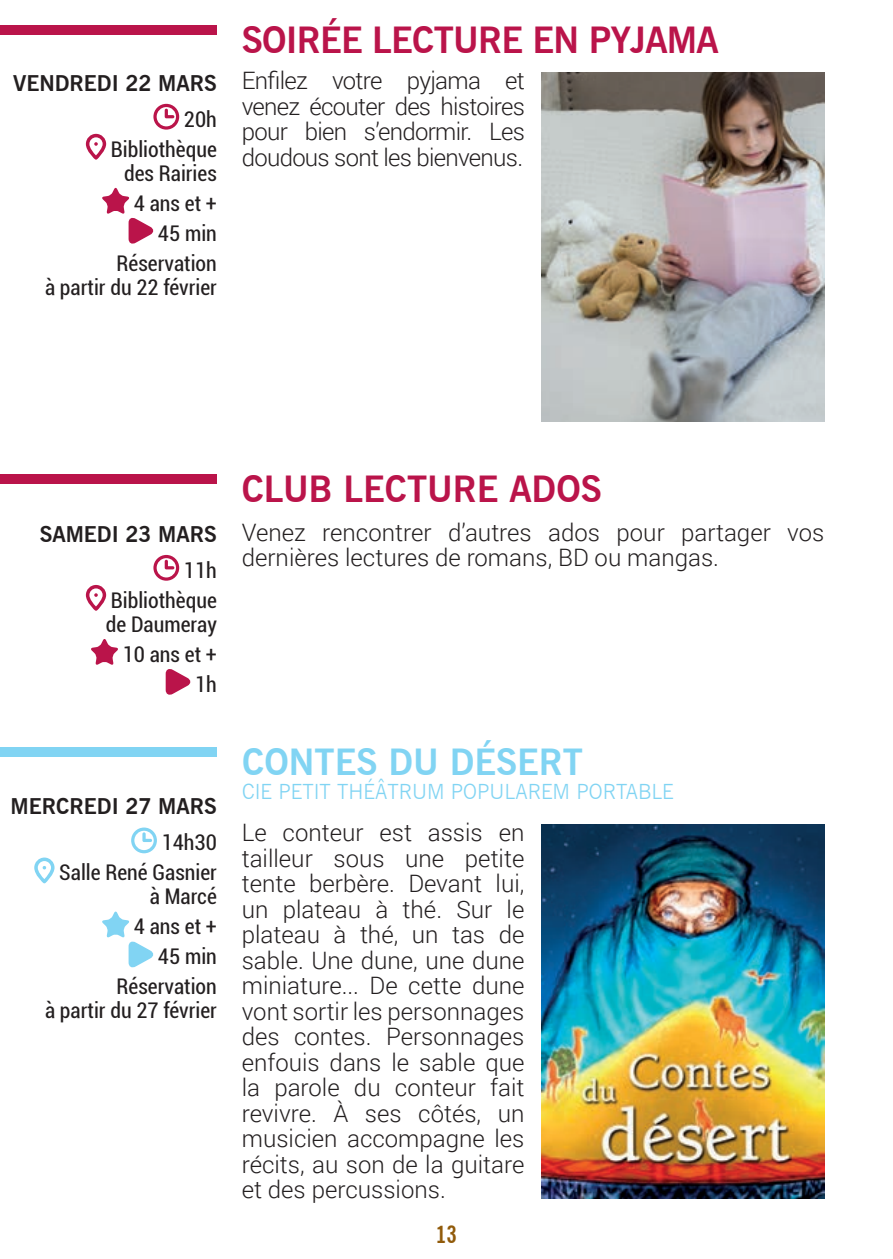
<style>
.page{position:relative;width:893px;height:1259px;background:#fff}
.page>*{position:absolute;margin:0;border:0;box-sizing:border-box;transform-origin:0 0}
.t1{font:700 36px "News Gothic BT";letter-spacing:-.02em;color:#ba144a}
.t2{font:700 36px "News Gothic BT";color:#ba144a}
.t3{font:700 36px "News Gothic BT";color:#81d4f3}
.t4{font:300 24px/25.5px "Roboto";color:#231f20;text-align:justify}
.t5{font:700 condensed 24px "News Gothic BT";color:#915b0b}
.t6{font:condensed 21.6px/30px "Roboto";color:#231f20;text-align:right}
.t7{font:700 21.6px "News Gothic BT";color:#231f20}
.t8{font:300 21px "News Gothic BT";color:#81d4f3}
</style>
<div class="page">
<div style="left:0;top:475px;width:217px;height:9px;background:#ba144a"></div>
<svg style="left:153px;top:555px;width:26px;height:26px"></svg>
<svg style="left:86px;top:585px;width:20px;height:26px"></svg>
<svg style="left:91px;top:639px;width:27px;height:26px"></svg>
<svg style="left:166px;top:669px;width:25px;height:26px"></svg>
<div style="left:0;top:747px;width:217px;height:9px;background:#81d4f3"></div>
<svg style="left:131px;top:827px;width:26px;height:26px"></svg>
<svg style="left:34px;top:857px;width:21px;height:26px"></svg>
<svg style="left:102px;top:911px;width:52px;height:57px"></svg>
<div style="left:0;top:26px;width:217px;height:9px;background:#ba144a"></div>
<svg style="left:153px;top:104px;width:26px;height:26px"></svg>
<svg style="left:86px;top:134px;width:20px;height:26px"></svg>
<svg style="left:102px;top:187px;width:52px;height:57px"></svg>
<img style="left:541px;top:824px;width:283px;height:374px">
<img style="left:542px;top:72px;width:283px;height:350px">
<p class="t7" style="left:13px;top:70px;width:205px">VENDREDI 22 MARS</p>
<p class="t6" style="left:111px;top:103px;width:107px">20h<br>Bibliothèque</p>
<p class="t6" style="left:117px;top:157px;width:102px">des Rairies<br>4 ans et +<br>45 min<br>Réservation</p>
<p class="t6" style="left:45px;top:271px;width:173px">à partir du 22 février</p>
<h1 class="t1" style="left:242px;top:18px;width:478px">SOIRÉE LECTURE EN PYJAMA</h1>
<p class="t4" style="left:242px;top:67px;width:285px">Enfilez votre pyjama et venez écouter des histoires pour bien s’endormir. Les doudous sont les bienvenus.</p>
<p class="t7" style="left:40px;top:521px;width:179px">SAMEDI 23 MARS</p>
<p class="t6" style="left:111px;top:554px;width:107px">11h<br>Bibliothèque</p>
<p class="t6" style="left:106px;top:608px;width:112px">de Daumeray<br>10 ans et +<br>1h</p>
<p class="t7" style="left:11px;top:793px;width:208px">MERCREDI 27 MARS</p>
<p class="t6" style="left:59px;top:827px;width:159px">14h30<br>Salle René Gasnier</p>
<p class="t6" style="left:117px;top:881px;width:102px">à Marcé<br>4 ans et +<br>45 min<br>Réservation</p>
<p class="t6" style="left:45px;top:995px;width:173px">à partir du 27 février</p>
<h1 class="t2" style="left:242px;top:467px;width:362px">CLUB LECTURE ADOS</h1>
<p class="t4" style="left:242px;top:519px;width:584px">Venez rencontrer d’autres ados pour partager vos dernières lectures de romans, BD ou mangas.</p>
<h1 class="t3" style="left:242px;top:740px;width:342px">CONTES DU DÉSERT</h1>
<p class="t8" style="left:242px;top:778px;width:433px">CIE PETIT THÉÂTRUM POPULAREM PORTABLE</p>
<p class="t4" style="left:242px;top:819px;width:284px">Le conteur est assis en tailleur sous une petite tente berbère. Devant lui, un plateau à thé. Sur le plateau à thé, un tas de sable. Une dune, une dune miniature... De cette dune vont sortir les personnages des contes. Personnages enfouis dans le sable que la parole du conteur fait revivre. À ses côtés, un musicien accompagne les récits, au son de la guitare et des percussions.</p>
<p class="t5" style="left:436px;top:1220px;width:22px">13</p>
</div>
